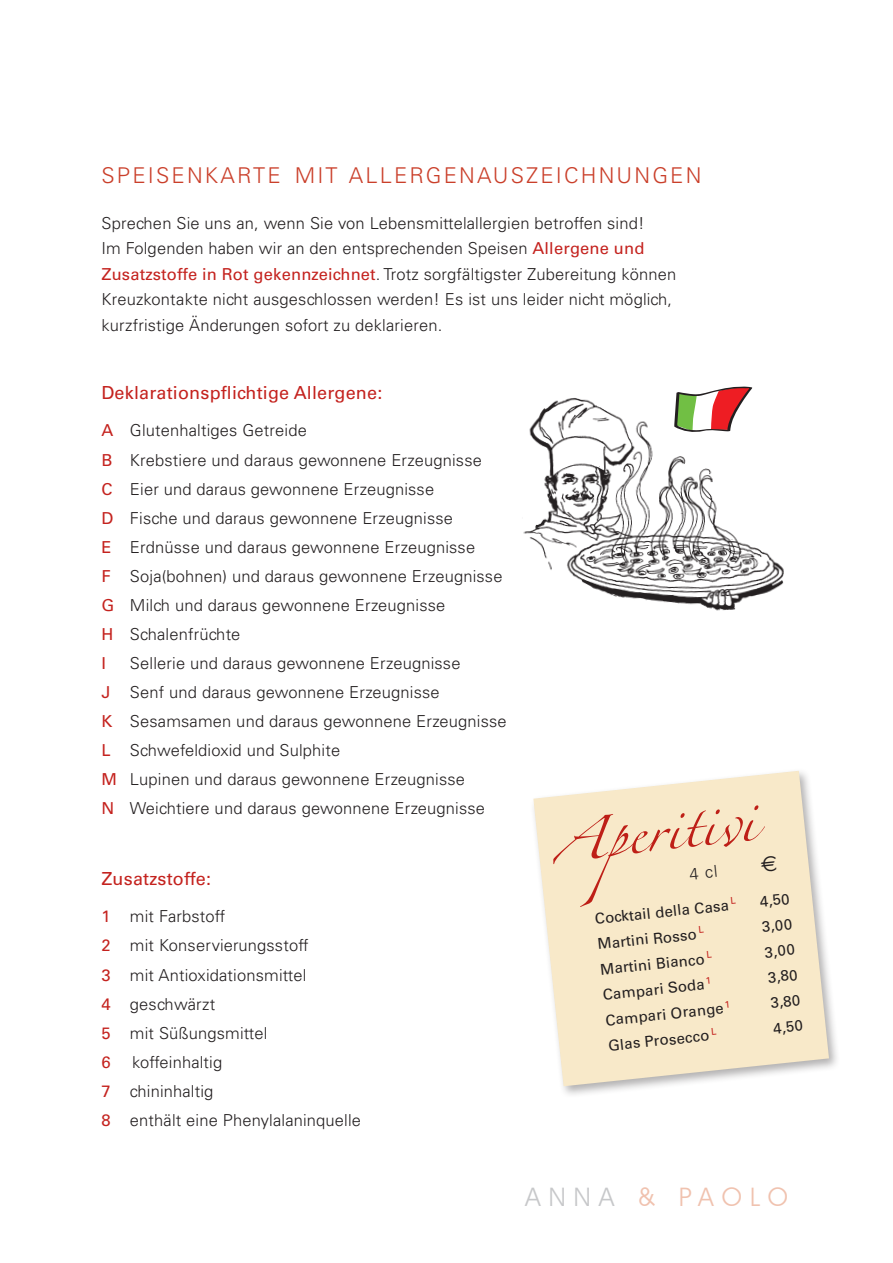
<style>
.page{position:relative;width:893px;height:1263px;background:#fff}
.page>*{position:absolute;margin:0;border:0;box-sizing:border-box;transform-origin:0 0}
.t1{font:93px "Linotype Zapfino One";color:#c4221e}
.t2{font:25.5px "Avant Garde IT Cby BT";letter-spacing:.32em;color:#f0c2af}
.t3{font:300 21.75px "Univers";letter-spacing:.1em;color:#ca3f2a}
.t4{font:18px "Univers";letter-spacing:.01em;color:#c4221e}
.t5{font:300 16.5px/29.1px "Univers";letter-spacing:.01em;color:#231f20}
.t6{font:15px "Univers";color:#231f20}
.s1{font-weight:400;color:#c4221e}
.s2{color:#c7c8ca}
</style>
<div class="page">
<div style="left:529px;top:767px;width:311px;height:331px;background:#231f20;opacity:.35"></div>
<svg style="left:533px;top:771px;width:296px;height:315px;background:#f7ead0"></svg>
<img style="left:523px;top:398px;width:261px;height:213px">
<svg style="left:674px;top:386px;width:79px;height:47px"></svg>
<svg style="left:689px;top:865px;width:28px;height:15px"></svg>
<svg style="left:760px;top:856px;width:17px;height:17px"></svg>
<h3 class="t3" style="left:101px;top:162px;width:192px">SPEISENKARTE mit</h3>
<h3 class="t3" style="left:349px;top:162px;width:34px">Allergena</h3>
<h3 class="t3" style="left:493px;top:162px;width:159px">uszeichnungen</h3>
<p class="t5" style="left:101px;top:210px;width:576px;line-height:25.5px">Sprechen Sie uns an, wenn Sie von Lebensmittelallergien betroffen sind!<br>Im Folgenden haben wir an den entsprechenden Speisen <span class="s1">Allergene und Zusatzstoffe in Rot gekennzeichnet</span>. Trotz sorgfältigster Zubereitung können Kreuzkontakte nicht ausgeschlossen werden! Es ist uns leider nicht möglich, kurzfristige Änderungen sofort zu deklarieren.</p>
<p class="t4" style="left:101px;top:382px;width:282px">Deklarationspflichtige Allergene:</p>
<p class="t5" style="left:101px;top:416px;width:403px"><span class="s1">A</span> Glutenhaltiges Getreide<br><span class="s1">B</span> Krebstiere und daraus gewonnene Erzeugnisse<br><span class="s1">C</span> Eier und daraus gewonnene Erzeugnisse<br><span class="s1">D</span> Fische und daraus gewonnene Erzeugnisse<br><span class="s1">E</span> Erdnüsse und daraus gewonnene Erzeugnisse<br><span class="s1">F</span> Soja(bohnen) und daraus gewonnene Erzeugnisse <span class="s1">G</span> Milch und daraus gewonnene Erzeugnisse<br><span class="s1">H</span> Schalenfrüchte<br><span class="s1">I</span></p>
<p class="t5" style="left:101px;top:648px;width:407px;text-indent:28px">Sellerie und daraus gewonnene Erzeugnisse<br><span class="s1">J</span> Senf und daraus gewonnene Erzeugnisse<br><span class="s1">K</span> Sesamsamen und daraus gewonnene Erzeugnisse <span class="s1">L</span> Schwefeldioxid und Sulphite<br><span class="s1">M</span> Lupinen und daraus gewonnene Erzeugnisse<br><span class="s1">N</span> Weichtiere und daraus gewonnene Erzeugnisse</p>
<p class="t4" style="left:101px;top:868px;width:111px">Zusatzstoffe:</p>
<p class="t5" style="left:101px;top:902px;width:209px"><span class="s1">1</span> mit Farbstoff<br><span class="s1">2</span> mit Konservierungsstoff<br><span class="s1">3</span> mit Antioxidationsmittel<br><span class="s1">4</span> geschwärzt<br><span class="s1">5</span> mit Süßungsmittel<br><span class="s1">6</span></p>
<p class="t5" style="left:101px;top:1047px;width:261px;text-indent:31px">koffeinhaltig<br><span class="s1">7</span> chininhaltig<br><span class="s1">8</span> enthält eine Phenylalaninquelle</p>
<h1 class="t1" style="left:542px;top:775px;width:208px;rotate:-6deg">Aperitivi</h1>
<p class="t6" style="left:594px;top:910px;width:144px;rotate:-6deg">Cocktail della Casa <sup>L</sup></p>
<p class="t6" style="left:759px;top:892px;width:31px;rotate:-6deg">4,50</p>
<p class="t6" style="left:597px;top:935px;width:108px;rotate:-6deg">Martini Rosso <sup>L</sup></p>
<p class="t6" style="left:761px;top:918px;width:32px;rotate:-6deg">3,00</p>
<p class="t6" style="left:599px;top:961px;width:114px;rotate:-6deg">Martini Bianco <sup>L</sup></p>
<p class="t6" style="left:764px;top:943px;width:32px;rotate:-6deg">3,00</p>
<p class="t6" style="left:602px;top:986px;width:111px;rotate:-6deg">Campari Soda <sup>1</sup></p>
<p class="t6" style="left:767px;top:969px;width:31px;rotate:-6deg">3,80</p>
<p class="t6" style="left:605px;top:1011px;width:127px;rotate:-6deg">Campari Orange <sup>1</sup></p>
<p class="t6" style="left:770px;top:994px;width:31px;rotate:-6deg">3,80</p>
<p class="t6" style="left:607px;top:1037px;width:111px;rotate:-6deg">Glas Prosecco <sup>L</sup></p>
<p class="t6" style="left:772px;top:1019px;width:31px;rotate:-6deg">4,50</p>
<h2 class="t2" style="left:525px;top:1181px;width:264px"><span class="s2">ANNA</span> &amp; PAOLO</h2>
</div>
